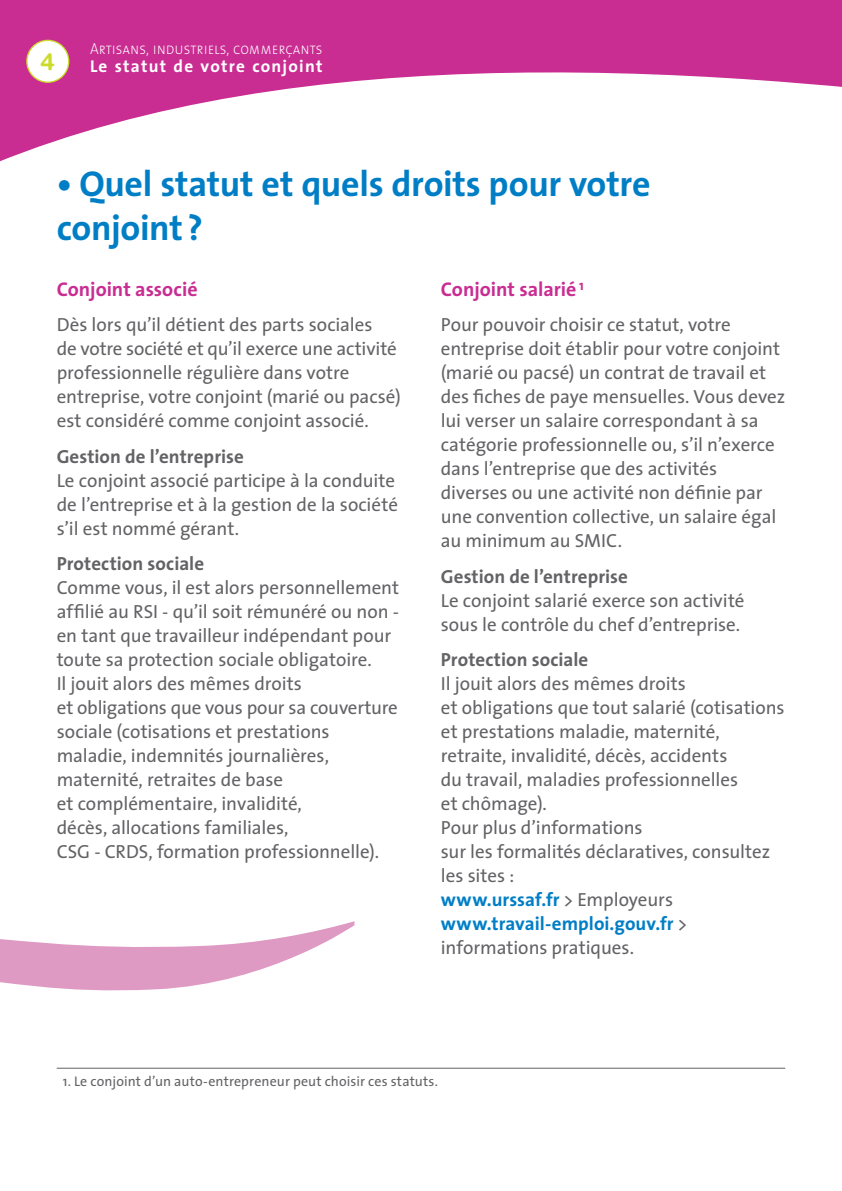
<style>
.page{position:relative;width:842px;height:1191px;background:#fff}
.page>*{position:absolute;margin:0;border:0;box-sizing:border-box;transform-origin:0 0}
.t1{font:700 36px/44px "The Sans";letter-spacing:-.01em;color:#007ec5}
.t2{font:700 23.6px "Helvetica Rounded";color:#cadb2a}
.t3{font:700 20px "The Sans";color:#c92d92}
.t4{font:19px/24px "The Sans";letter-spacing:-.005em;color:#636366}
.t5{font:700 19px "The Sans";letter-spacing:.005em;color:#636366}
.t6{font:700 17.2px "The Sans";letter-spacing:.07em;color:#fff}
.t7{font:16px "The Sans Extra Light Caps";color:#fff;scale:.9 1}
.t8{font:14px "The Sans";letter-spacing:.01em;color:#636366}
.s1{font-weight:700;color:#007ec5}
</style>
<div class="page">
<svg style="left:0;top:0;width:842px;height:162px;fill:#c92d92"></svg>
<div style="left:27px;top:40px;width:42px;height:42px;background:#fff;border-radius:50%"></div>
<div style="left:26px;top:40px;width:43px;height:43px;border:1px solid #cadb2a;border-radius:50%"></div>
<svg style="left:0;top:921px;width:354px;height:70px"></svg>
<hr style="left:57px;top:1067px;width:728px;height:1px;background:#636366">
<p class="t2" style="left:41px;top:47px;width:16px">4</p>
<p class="t7" style="left:90px;top:36px;width:260px">Artisans, industriels, commerçants</p>
<p class="t6" style="left:90px;top:52px;width:234px">Le statut de votre conjoint</p>
<h1 class="t1" style="left:57px;top:161px;width:595px">• Quel statut et quels droits pour votre conjoint ?</h1>
<p class="t3" style="left:57px;top:272px;width:142px">Conjoint associé</p>
<p class="t4" style="left:57px;top:312px;width:346px">Dès lors qu’il détient des parts sociales<br>de votre société et qu’il exerce une activité professionnelle régulière dans votre entreprise, votre conjoint (marié ou pacsé) est considéré comme conjoint associé.</p>
<p class="t5" style="left:57px;top:440px;width:189px">Gestion de l’entreprise</p>
<p class="t4" style="left:57px;top:467px;width:343px">Le conjoint associé participe à la conduite de l’entreprise et à la gestion de la société s’il est nommé gérant.</p>
<p class="t5" style="left:57px;top:547px;width:149px">Protection sociale</p>
<p class="t4" style="left:57px;top:575px;width:344px">Comme vous, il est alors personnellement affilié au RSI - qu’il soit rémunéré ou non - en tant que travailleur indépendant pour toute sa protection sociale obligatoire.<br>Il jouit alors des mêmes droits<br>et obligations que vous pour sa couverture sociale (cotisations et prestations maladie, indemnités journalières, maternité, retraites de base<br>et complémentaire, invalidité,<br>décès, allocations familiales,<br>CSG - CRDS, formation professionnelle).</p>
<p class="t3" style="left:441px;top:272px;width:144px">Conjoint salarié <sup>1</sup></p>
<p class="t4" style="left:441px;top:312px;width:346px">Pour pouvoir choisir ce statut, votre entreprise doit établir pour votre conjoint (marié ou pacsé) un contrat de travail et des fiches de paye mensuelles. Vous devez lui verser un salaire correspondant à sa catégorie professionnelle ou, s’il n’exerce dans l’entreprise que des activités diverses ou une activité non définie par une convention collective, un salaire égal au minimum au SMIC.</p>
<p class="t5" style="left:441px;top:560px;width:189px">Gestion de l’entreprise</p>
<p class="t4" style="left:441px;top:587px;width:305px">Le conjoint salarié exerce son activité sous le contrôle du chef d’entreprise.</p>
<p class="t5" style="left:441px;top:643px;width:149px">Protection sociale</p>
<p class="t4" style="left:441px;top:671px;width:345px">Il jouit alors des mêmes droits<br>et obligations que tout salarié (cotisations et prestations maladie, maternité, retraite, invalidité, décès, accidents<br>du travail, maladies professionnelles<br>et chômage).<br>Pour plus d’informations<br>sur les formalités déclaratives, consultez les sites :<br><span class="s1">www.urssaf.fr</span> &gt; Employeurs <span class="s1">www.travail-emploi.gouv.fr</span> &gt; informations pratiques.</p>
<p class="t8" style="left:63px;top:1069px;width:377px">1. Le conjoint d’un auto-entrepreneur peut choisir ces statuts.</p>
</div>
